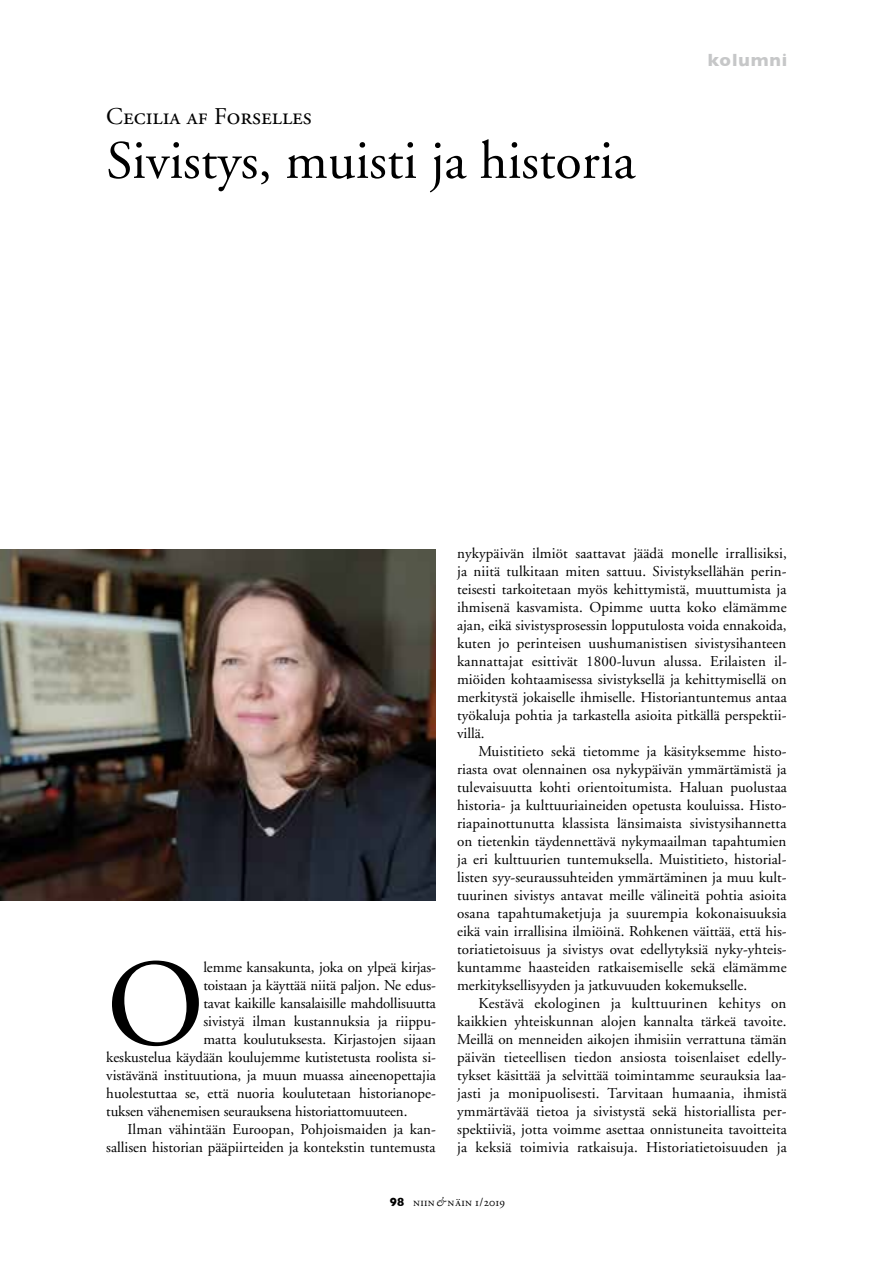
<style>
.page{position:relative;width:893px;height:1263px;background:#fff}
.page>*{position:absolute;margin:0;border:0;box-sizing:border-box;transform-origin:0 0}
.t1{font:123.6px "Adobe Garamond";color:#000}
.t2{font:54px "Adobe Garamond";color:#000}
.t3{font:24px "Adobe Garamond Regular SC";color:#000}
.t4{font:700 18px "Gill Sans";letter-spacing:.05em;color:#c6c7c8}
.t5{font:15px/18px "Adobe Garamond";color:#000;text-align:justify}
.t6{font:12px "Adobe Garamond Regular SC";letter-spacing:.02em;color:#000}
.s1{font-family:"Gill Sans";font-weight:700}
.s2{font-family:"Adobe Garamond";font-style:italic}
</style>
<div class="page">
<img style="left:0;top:549px;width:436px;height:351px">
<h3 class="t3" style="left:106px;top:103px;width:207px">Cecilia af Forselles</h3>
<h2 class="t2" style="left:106px;top:132px;width:530px">Sivistys, muisti ja historia</h2>
<p class="t4" style="left:708px;top:50px;width:81px">kolumni</p>
<h1 class="t1" style="left:106px;top:939px;width:100px">O</h1>
<p class="t5" style="left:203px;top:959px;width:234px">lemme kansakunta, joka on ylpeä kirjas-</p>
<p class="t5" style="left:203px;top:977px;width:234px">toistaan ja käyttää niitä paljon. Ne edus-</p>
<p class="t5" style="left:203px;top:995px;width:234px">tavat kaikille kansalaisille mahdollisuutta</p>
<p class="t5" style="left:203px;top:1013px;width:234px">sivistyä ilman kustannuksia ja riippu-</p>
<p class="t5" style="left:203px;top:1031px;width:234px">matta koulutuksesta. Kirjastojen sijaan</p>
<p class="t5" style="left:106px;top:1049px;width:331px">keskustelua käydään koulujemme kutistetusta roolista si-</p>
<p class="t5" style="left:106px;top:1067px;width:331px">vistävänä instituutiona, ja muun muassa aineenopettajia</p>
<p class="t5" style="left:106px;top:1085px;width:331px">huolestuttaa se, että nuoria koulutetaan historianope-</p>
<p class="t5" style="left:106px;top:1103px;width:303px">tuksen vähenemisen seurauksena historiattomuuteen.</p>
<p class="t5" style="left:128px;top:1121px;width:310px">Ilman vähintään Euroopan, Pohjoismaiden ja kan-</p>
<p class="t5" style="left:106px;top:1139px;width:331px">sallisen historian pääpiirteiden ja kontekstin tuntemusta</p>
<p class="t5" style="left:457px;top:545px;width:331px">nykypäivän ilmiöt saattavat jäädä monelle irrallisiksi, ja niitä tulkitaan miten sattuu. Sivistyksellähän perin&shy;teisesti tarkoitetaan myös kehittymistä, muuttumista ja ihmisenä kasvamista. Opimme uutta koko elämämme ajan, eikä sivistysprosessin lopputulosta voida ennakoida, kuten jo perinteisen uushumanistisen sivistysihanteen kannattajat esittivät 1800-luvun alussa. Erilaisten il&shy;miöiden kohtaamisessa sivistyksellä ja kehittymisellä on merkitystä jokaiselle ihmiselle. Historiantuntemus antaa työkaluja pohtia ja tarkastella asioita pitkällä perspektii&shy;villä.</p>
<p class="t5" style="left:457px;top:743px;width:331px;text-indent:21px">Muistitieto sekä tietomme ja käsityksemme histo&shy;riasta ovat olennainen osa nykypäivän ymmärtämistä ja tulevaisuutta kohti orientoitumista. Haluan puolustaa historia- ja kulttuuriaineiden opetusta kouluissa. Histo&shy;riapainottunutta klassista länsimaista sivistysihannetta on tietenkin täydennettävä nykymaailman tapahtumien ja eri kulttuurien tuntemuksella. Muistitieto, historial&shy;listen syy-seuraussuhteiden ymmärtäminen ja muu kult&shy;tuurinen sivistys antavat meille välineitä pohtia asioita osana tapahtumaketjuja ja suurempia kokonaisuuksia eikä vain irrallisina ilmiöinä. Rohkenen väittää, että his&shy;toriatietoisuus ja sivistys ovat edellytyksiä nyky-yhteis&shy;kuntamme haasteiden ratkaisemiselle sekä elämämme merkityksellisyyden ja jatkuvuuden kokemukselle.</p>
<p class="t5" style="left:457px;top:995px;width:331px;text-indent:21px">Kestävä ekologinen ja kulttuurinen kehitys on kaikkien yhteiskunnan alojen kannalta tärkeä tavoite.<br>Meillä on menneiden aikojen ihmisiin verrattuna tämän päivän tieteellisen tiedon ansiosta toisenlaiset edelly&shy;tykset käsittää ja selvittää toimintamme seurauksia laa&shy;jasti ja monipuolisesti. Tarvitaan humaania, ihmistä ymmärtävää tietoa ja sivistystä sekä historiallista per&shy;spektiiviä, jotta voimme asettaa onnistuneita tavoitteita ja keksiä toimivia ratkaisuja. Historiatietoisuuden ja</p>
<p class="t6" style="left:390px;top:1196px;width:117px"><span class="s1">98</span> niin<span class="s2">&amp;</span> näin 1/2019</p>
</div>
